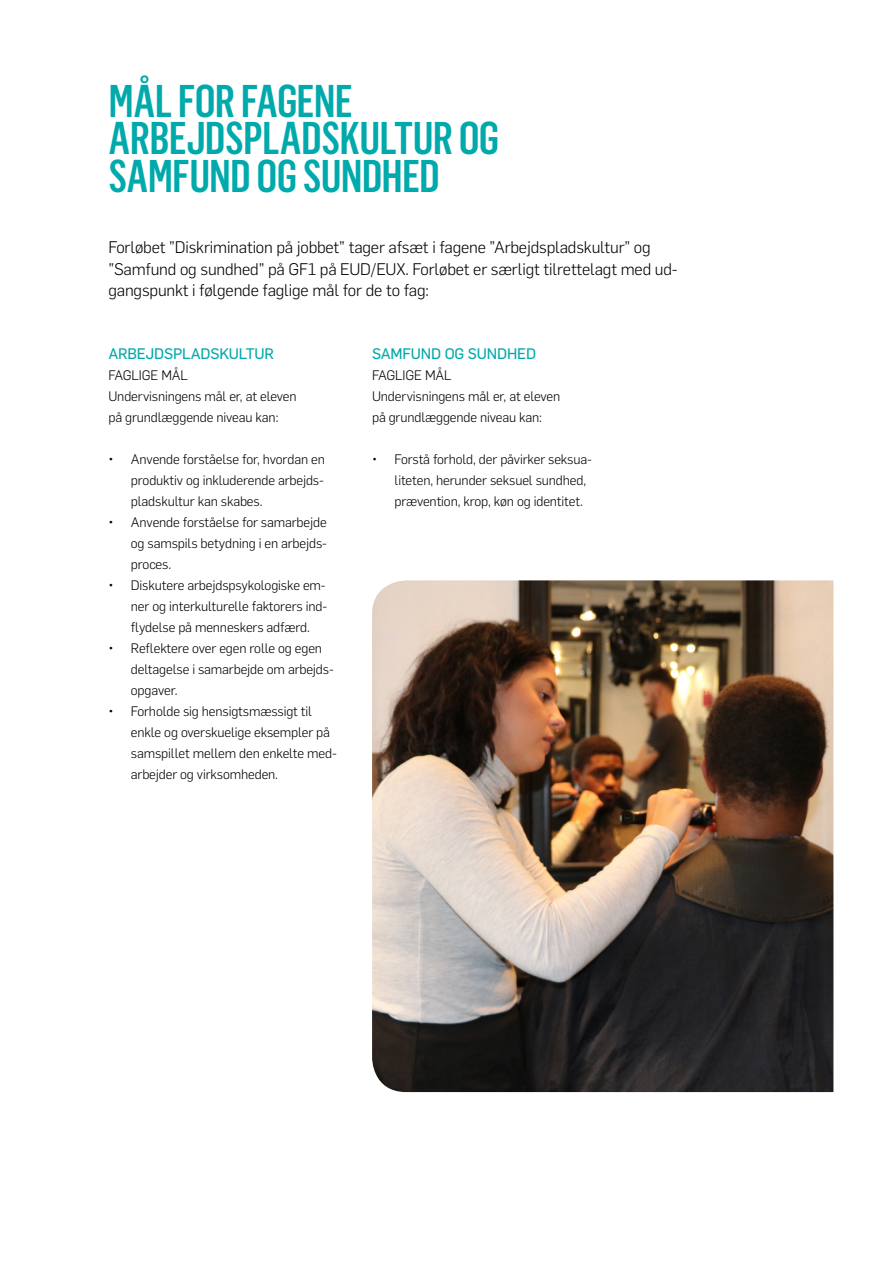
<style>
.page{position:relative;width:893px;height:1263px;background:#fff}
.page>*{position:absolute;margin:0;border:0;box-sizing:border-box;transform-origin:0 0}
.t1{font:500 45px/37.5px "Flama Condensed";letter-spacing:-.015em;color:#00a9ab}
.t2{font:300 16.5px/21px "Flama";letter-spacing:-.01em;color:#000}
.t3{font:15px "Flama Basic";letter-spacing:-.01em;color:#00a9ab}
.t4{font:300 13.5px/21px "Flama";letter-spacing:-.01em;color:#000}
</style>
<div class="page">
<img style="left:372px;top:580px;width:461px;height:512px">
<h1 class="t1" style="left:108px;top:81px;width:392px">MÅL FOR FAGENE<br>ARBEJDSPLADSKULTUR OG<br>SAMFUND OG SUNDHED</h1>
<p class="t2" style="left:108px;top:236px;width:571px">Forløbet ”Diskrimination på jobbet” tager afsæt i fagene ”Arbejdspladskultur” og ”Samfund og sundhed” på GF1 på EUD/EUX. Forløbet er særligt tilrettelagt med ud&shy;gangspunkt i følgende faglige mål for de to fag:</p>
<p class="t3" style="left:108px;top:343px;width:167px">ARBEJDSPLADSKULTUR</p>
<p class="t4" style="left:108px;top:363px;width:190px">FAGLIGE MÅL<br>Undervisningens mål er, at eleven på grundlæggende niveau kan:</p>
<p class="t4" style="left:131px;top:447px;width:195px;text-align:justify;text-indent:-23px">• Anvende forståelse for, hvordan en produktiv og inkluderende arbejds&shy;pladskultur kan skabes.</p>
<p class="t4" style="left:131px;top:510px;width:198px;text-align:justify;text-indent:-23px">• Anvende forståelse for samarbejde og samspils betydning i en arbejds&shy;proces.</p>
<p class="t4" style="left:131px;top:573px;width:198px;text-align:justify;text-indent:-23px">• Diskutere arbejdspsykologiske em&shy;ner og interkulturelle faktorers ind&shy;flydelse på menneskers adfærd.</p>
<p class="t4" style="left:131px;top:637px;width:204px;text-indent:-23px">• Reflektere over egen rolle og egen deltagelse i samarbejde om arbejds&shy;opgaver.</p>
<p class="t4" style="left:131px;top:700px;width:207px;text-indent:-23px">• Forholde sig hensigtsmæssigt til enkle og overskuelige eksempler på samspillet mellem den enkelte med&shy;arbejder og virksomheden.</p>
<p class="t3" style="left:372px;top:343px;width:166px">SAMFUND OG SUNDHED</p>
<p class="t4" style="left:372px;top:363px;width:190px">FAGLIGE MÅL<br>Undervisningens mål er, at eleven på grundlæggende niveau kan:</p>
<p class="t4" style="left:395px;top:447px;width:199px;text-indent:-23px">• Forstå forhold, der påvirker seksua&shy;liteten, herunder seksuel sundhed, prævention, krop, køn og identitet.</p>
</div>
